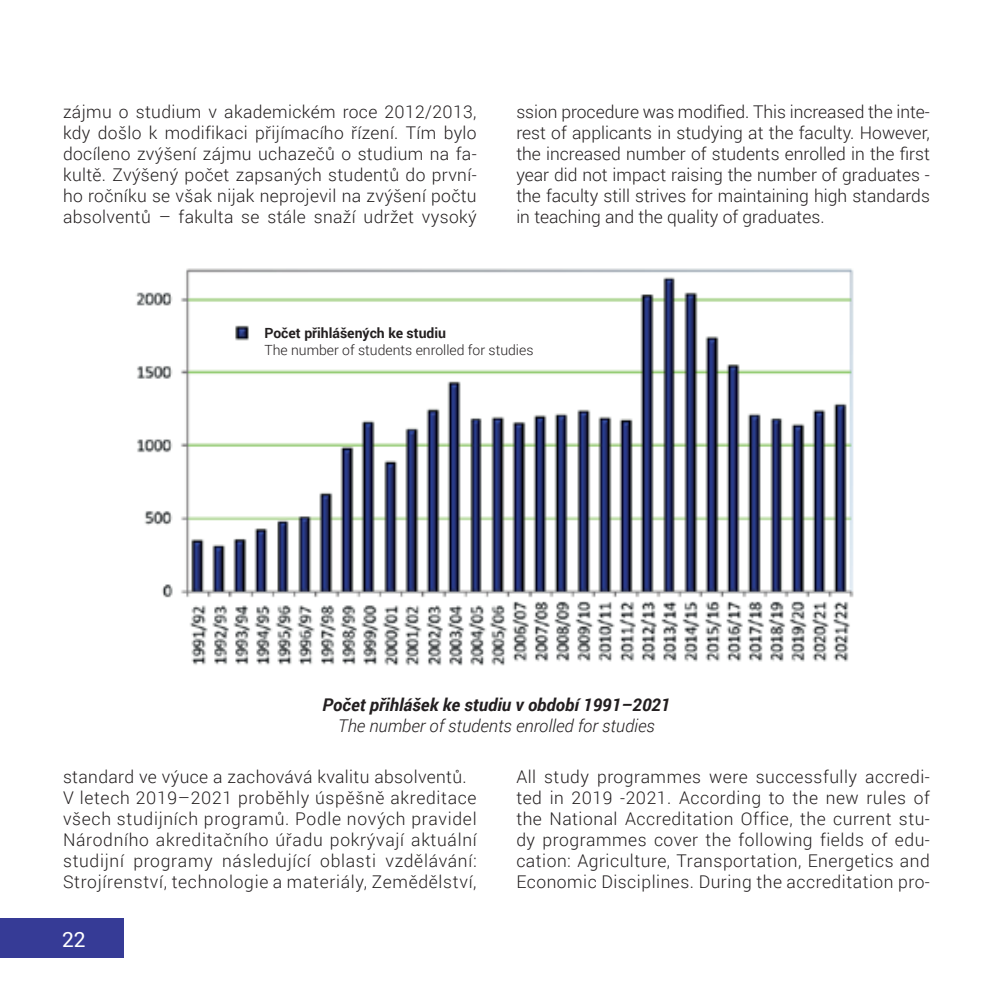
<style>
.page{position:relative;width:993px;height:993px;background:#fff}
.page>*{position:absolute;margin:0;border:0;box-sizing:border-box;transform-origin:0 0}
.t1{font:21px "Roboto";color:#fff}
.t2{font:300 17.5px/21px "Roboto";letter-spacing:.035em;color:#231f20;text-align:justify}
.t3{font:italic 700 17.5px "Roboto";color:#231f20}
.t4{font:italic 300 17.5px "Roboto";color:#231f20}
.t5{font:300 14px "Roboto";color:#231f20}
.t6{font:700 14px "Roboto";color:#231f20}
</style>
<div class="page">
<div style="left:0;top:918px;width:124px;height:39px;background:#363b96"></div>
<img style="left:136px;top:268px;width:718px;height:398px">
<div style="left:249px;top:315px;width:364px;height:48px;background:#fff"></div>
<p class="t2" style="left:63px;top:100px;width:415px">zájmu o studium v akademickém roce 2012/2013, kdy došlo k modifikaci přijímacího řízení. Tím bylo docíleno zvýšení zájmu uchazečů o studium na fa&shy;kultě. Zvýšený počet zapsaných studentů do první&shy;ho ročníku se však nijak neprojevil na zvýšení počtu absolventů – fakulta se stále snaží udržet vysoký</p>
<p class="t2" style="left:516px;top:100px;width:415px">ssion procedure was modified. This increased the inte&shy;rest of applicants in studying at the faculty. However, the increased number of students enrolled in the first year did not impact raising the number of graduates - the faculty still strives for maintaining high standards in teaching and the quality of graduates.</p>
<p class="t6" style="left:264px;top:323px;width:183px">Počet přihlášených ke studiu</p>
<p class="t5" style="left:264px;top:340px;width:270px">The number of students enrolled for studies</p>
<p class="t3" style="left:322px;top:692px;width:349px">Počet přihlášek ke studiu v období 1991–2021</p>
<p class="t4" style="left:338px;top:713px;width:318px">The number of students enrolled for studies</p>
<p class="t2" style="left:63px;top:765px;width:415px;text-align:left">standard ve výuce a zachovává kvalitu absolventů.<br>V letech 2019–2021 proběhly úspěšně akreditace všech studijních programů. Podle nových pravidel Národního akreditačního úřadu pokrývají aktuální studijní programy následující oblasti vzdělávání:<br>Strojírenství, technologie a materiály, Zemědělství,</p>
<p class="t2" style="left:516px;top:765px;width:415px">All study programmes were successfully accredi&shy;ted in 2019 -2021. According to the new rules of the National Accreditation Office, the current stu&shy;dy programmes cover the following fields of edu&shy;cation: Agriculture, Transportation, Energetics and Economic Disciplines. During the accreditation pro-</p>
<p class="t1" style="left:62px;top:924px;width:25px">22</p>
</div>
